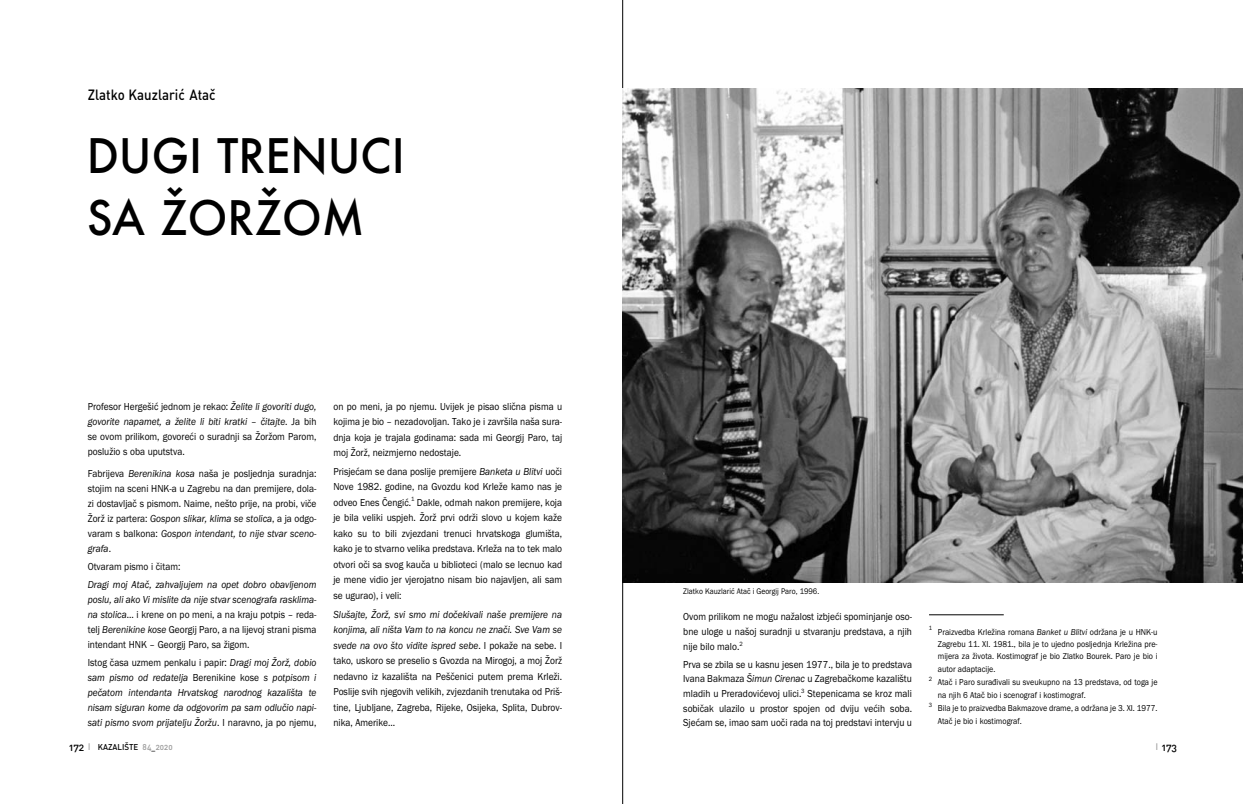
<style>
.page{position:relative;width:1243px;height:804px;background:#fff}
.page>*{position:absolute;margin:0;border:0;box-sizing:border-box;transform-origin:0 0}
.t1{font:500 46.2px/61.9px "Futura";color:#000;scale:.96 1}
.t2{font:14.7px "DIN Medium Rounded";color:#000;scale:.9 1}
.t3{font:10.5px/15.6px "Franklin Gothic";color:#000;text-align:justify;scale:.9 1}
.t4{font:italic 10.5px/15px "Franklin Gothic";color:#000;text-align:justify;scale:.9 1}
.t5{font:10.5px "DIN Medium Rounded";color:#000}
.t6{font:8.85px/12.3px "Franklin Gothic";color:#000;scale:.9 1}
.t7{font:8.4px "Franklin Gothic";color:#000;scale:.9 1}
.t8{font:8.4px "DIN Medium Rounded";color:#000;scale:.95 1}
.t9{font:6.3px "Franklin Gothic";color:#000;scale:.9 1}
.s1{font-style:italic}
.s2{font-style:normal}
.s3{font-size:10.5px}
.s4{font-size:9.45px;color:#969696}
.s5{color:#999}
</style>
<div class="page">
<hr style="left:622px;top:0;width:1px;height:803px;background:#000">
<img style="left:622px;top:89px;width:621px;height:493px">
<hr style="left:929px;top:614px;width:74px;height:1px;background:#000">
<h2 class="t2" style="left:88px;top:89px;width:144px">Zlatko Kauzlarić Atač</h2>
<h1 class="t1" style="left:87px;top:129px;width:333px">DUGI TRENUCI<br>SA ŽORŽOM</h1>
<p class="t3" style="left:88px;top:399px;width:256px;line-height:15px">Profesor Hergešić jednom je rekao: <span class="s1">Želite li govoriti dugo, govorite napamet, a želite li biti kratki – čitajte</span>. Ja bih se ovom prilikom, govoreći o suradnji sa Žoržom Parom, poslužio s oba uputstva.</p>
<p class="t3" style="left:88px;top:466px;width:256px;line-height:15px">Fabrijeva <span class="s1">Berenikina kosa</span> naša je posljednja suradnja: stojim na sceni HNK-a u Zagrebu na dan premijere, dola&shy;zi dostavljač s pismom. Naime, nešto prije, na probi, viče Žorž iz partera: <span class="s1">Gospon slikar, klima se stolica</span>, a ja odgo&shy;varam s balkona: <span class="s1">Gospon intendant, to nije stvar sceno&shy;grafa</span>.</p>
<p class="t3" style="left:88px;top:559px;width:104px">Otvaram pismo i čitam:</p>
<p class="t4" style="left:88px;top:578px;width:256px">Dragi moj Atač, zahvaljujem na opet dobro obavljenom poslu, ali ako Vi mislite da nije stvar scenografa rasklima&shy;na stolica<span class="s2">… i krene on po meni, a na kraju potpis – reda&shy;telj</span> Berenikine kose <span class="s2">Georgij Paro, a na lijevoj strani pisma intendant HNK – Georgij Paro, sa žigom.</span></p>
<p class="t4" style="left:88px;top:656px;width:256px"><span class="s2">Istog časa uzmem penkalu i papir:</span> Dragi moj Žorž, dobio sam pismo od redatelja <span class="s2">Berenikine kose</span> s potpisom i pečatom intendanta Hrvatskog narodnog kazališta te nisam siguran kome da odgovorim pa sam odlučio napi&shy;sati pismo svom prijatelju Žoržu<span class="s2">. I naravno, ja po njemu,</span></p>
<p class="t8" style="left:69px;top:743px;width:111px"><span class="s3">172</span> <span class="s4">I</span> KAZALIŠTE <span class="s5">84</span>_<span class="s5">2020</span></p>
<p class="t3" style="left:333px;top:399px;width:256px">on po meni, ja po njemu. Uvijek je pisao slična pisma u kojima je bio – nezadovoljan. Tako je i završila naša sura&shy;dnja koja je trajala godinama: sada mi Geor gij Paro, taj moj Žorž, neizmjerno nedostaje.</p>
<p class="t3" style="left:333px;top:464px;width:256px">Prisjećam se dana poslije premijere <span class="s1">Banketa u Blitvi</span> uoči Nove 1982. godine, na Gvozdu kod Krleže kamo nas je odveo Enes Čengić.<sup>1</sup> Dakle, odmah nakon premijere, koja je bila veliki uspjeh. Žorž prvi održi slovo u kojem kaže kako su to bili zvjezdani trenuci hrvatskoga glumišta, kako je to stvarno velika predstava. Krleža na to tek malo otvori oči sa svog kauča u biblioteci (malo se lecnuo kad je mene vidio jer vjerojatno nisam bio najavljen, ali sam se ugurao), i veli:</p>
<p class="t3" style="left:333px;top:607px;width:256px"><span class="s1">Slušajte, Žorž, svi smo mi dočekivali naše premijere na konjima, ali ništa Vam to na koncu ne znači. Sve Vam se svede na ovo što vidite ispred sebe</span>. I pokaže na sebe. I tako, uskoro se preselio s Gvozda na Mirogoj, a moj Žorž nedavno iz kazališta na Peščenici putem prema Krleži.<br>Po slije svih njegovih velikih, zvjezdanih trenutaka od Priš - tine, Ljubljane, Zagreba, Rijeke, Osijeka, Splita, Dubrov - nika, Amerike…</p>
<p class="t7" style="left:683px;top:588px;width:153px">Zlatko Kauzlarić Atač i Georgij Paro, 1996.</p>
<p class="t3" style="left:683px;top:610px;width:256px;line-height:14.9px">Ovom prilikom ne mogu nažalost izbjeći spominjanje oso&shy;bne uloge u našoj suradnji u stvaranju predstava, a njih nije bilo malo.<sup>2</sup></p>
<p class="t3" style="left:683px;top:657px;width:256px;line-height:14.5px">Prva se zbila se u kasnu jesen 1977., bila je to predstava Ivana Bakmaza <span class="s1">Šimun Cirenac</span> u Zagrebačkome kazalištu mladih u Preradovićevoj ulici.<sup>3</sup> Stepenicama se kroz mali sobičak ulazilo u prostor spojen od dviju većih soba.<br>Sjećam se, imao sam uoči rada na toj predstavi intervju u</p>
<p class="t9" style="left:929px;top:625px;width:5px">1</p>
<p class="t6" style="left:938px;top:626px;width:246px;text-align:justify">Praizvedba Krležina romana <span class="s1">Banket u Blitvi</span> održana je u HNK-u Zagrebu 11. XI. 1981., bila je to ujedno posljednja Krležina pre&shy;mijera za života. Kostimograf je bio Zlatko Bourek. Paro je bio i autor adaptacije.</p>
<p class="t9" style="left:929px;top:676px;width:5px">2</p>
<p class="t6" style="left:938px;top:676px;width:246px">Atač i Paro surađivali su sveukupno na 13 predstava, od toga je na njih 6 Atač bio i scenograf i kostimograf.</p>
<p class="t9" style="left:929px;top:702px;width:5px">3</p>
<p class="t6" style="left:938px;top:702px;width:246px">Bila je to praizvedba Bakmazove drame, a održana je 3. XI. 1977.<br>Atač je bio i kostimograf.</p>
<p class="t5" style="left:1156px;top:743px;width:23px"><span class="s4">I</span> 173</p>
</div>
